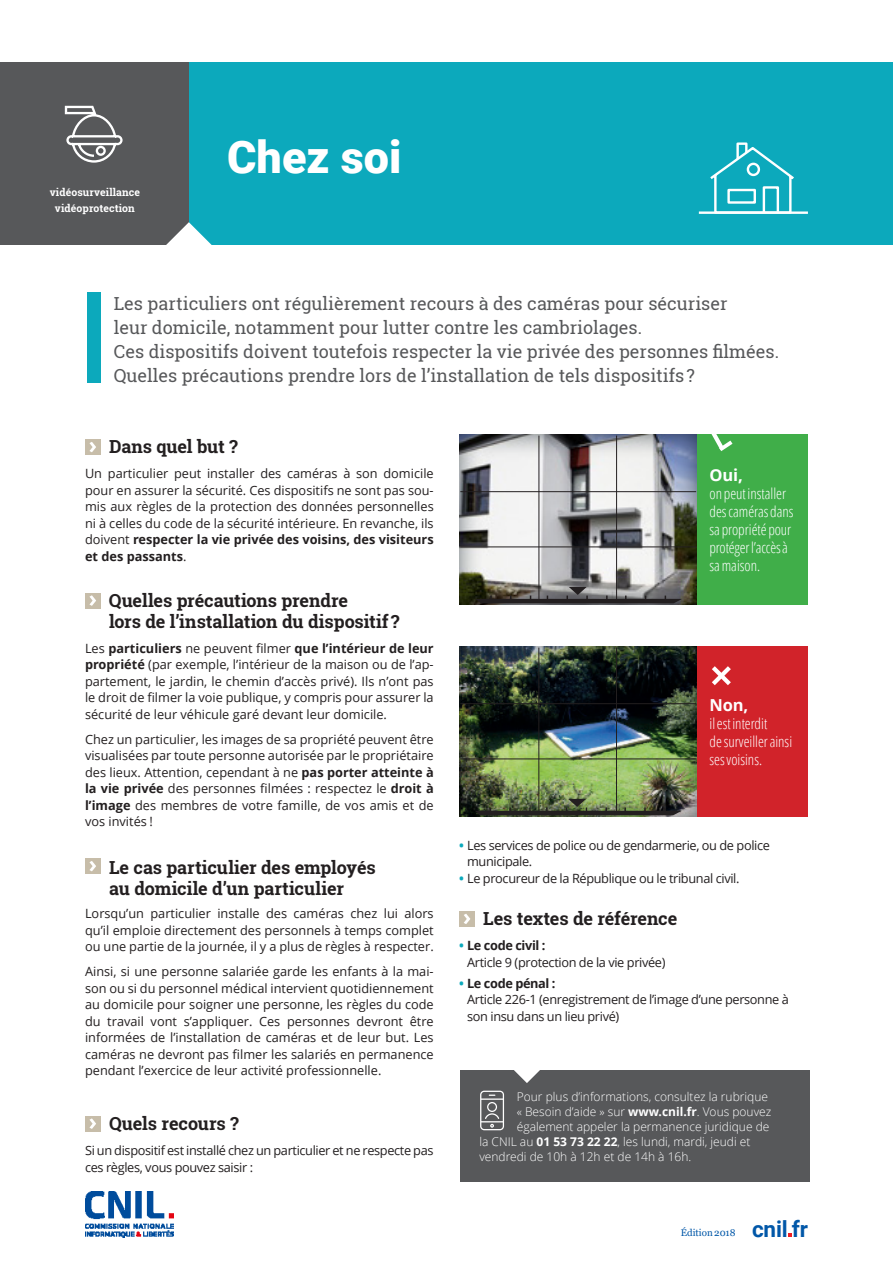
<style>
.page{position:relative;width:893px;height:1263px;background:#fff}
.page>*{position:absolute;margin:0;border:0;box-sizing:border-box;transform-origin:0 0}
.t1{font:900 45px "Roboto";color:#fff}
.t2{font:700 22.5px "Roboto";letter-spacing:-.01em;color:#0157a8}
._01{font:18px "Roboto Slab";color:#57585a}
._02{font:700 18px/21px "Roboto Slab";letter-spacing:-.005em;color:#231f20}
._03{font:700 18px "Roboto Slab";letter-spacing:-.01em;color:#231f20}
.t3{font:700 16.5px "Open Sans";letter-spacing:-.01em;color:#fff}
.t4{font:300 condensed 15px/18px "Open Sans";color:#fff}
._03-2{font:12.75px/16.5px "Open Sans";color:#231f20;text-align:justify}
.Tx_lecture_courante{font:12.75px/16.5px "Open Sans";letter-spacing:-.03em;color:#231f20}
.t5{font:300 12px "Open Sans";color:#fff}
.t6{font:700 10.5px "Roboto Slab";letter-spacing:.01em;color:#fff}
.t7{font:9.75px "Georgia";color:#0157a8}
.s1{font-weight:700}
.s2{font-weight:700;color:#0ca9bc}
</style>
<div class="page">
<svg style="left:788px;top:1233px;width:4px;height:4px"></svg>
<img style="left:85px;top:1192px;width:89px;height:46px">
<div style="left:459px;top:911px;width:16px;height:16px;background:#c7bda9"></div>
<svg style="left:464px;top:914px;width:6px;height:10px"></svg>
<div style="left:85px;top:439px;width:16px;height:16px;background:#c7bda9"></div>
<svg style="left:89px;top:442px;width:7px;height:10px"></svg>
<div style="left:85px;top:593px;width:16px;height:15px;background:#c7bda9"></div>
<svg style="left:89px;top:595px;width:7px;height:11px"></svg>
<div style="left:85px;top:858px;width:16px;height:16px;background:#c7bda9"></div>
<svg style="left:89px;top:861px;width:7px;height:10px"></svg>
<div style="left:85px;top:1116px;width:16px;height:15px;background:#c7bda9"></div>
<svg style="left:89px;top:1118px;width:7px;height:11px"></svg>
<div style="left:697px;top:646px;width:111px;height:170px;background:#d1232a"></div>
<div style="left:697px;top:434px;width:111px;height:171px;background:#40ae49"></div>
<img style="left:459px;top:646px;width:238px;height:171px">
<img style="left:459px;top:434px;width:238px;height:171px">
<img style="left:475px;top:799px;width:207px;height:16px">
<svg style="left:475px;top:587px;width:207px;height:16px;background:#5f5d5a"></svg>
<hr style="left:539px;top:648px;width:1px;height:166px;background:#231f20">
<hr style="left:616px;top:648px;width:1px;height:166px;background:#231f20">
<hr style="left:460px;top:703px;width:236px;height:1px;background:#231f20">
<hr style="left:460px;top:759px;width:236px;height:1px;background:#231f20">
<hr style="left:539px;top:436px;width:1px;height:166px;background:#231f20">
<hr style="left:616px;top:436px;width:1px;height:166px;background:#231f20">
<hr style="left:460px;top:491px;width:236px;height:1px;background:#231f20">
<hr style="left:460px;top:547px;width:236px;height:1px;background:#231f20">
<svg style="left:712px;top:666px;width:19px;height:20px"></svg>
<svg style="left:711px;top:434px;width:22px;height:17px"></svg>
<div style="left:0;top:62px;width:893px;height:183px;background:#0ca9bc"></div>
<div style="left:0;top:62px;width:189px;height:183px;background:#57585a"></div>
<div style="left:87px;top:292px;width:13px;height:91px;background:#0ca9bc"></div>
<svg style="left:166px;top:222px;width:46px;height:23px"></svg>
<svg style="left:698px;top:142px;width:110px;height:72px"></svg>
<svg style="left:64px;top:105px;width:59px;height:58px"></svg>
<div style="left:460px;top:1070px;width:349px;height:112px;background:#57585a"></div>
<svg style="left:480px;top:1091px;width:24px;height:39px"></svg>
<svg style="left:514px;top:1070px;width:26px;height:13px"></svg>
<p class="t6" style="left:50px;top:185px;width:92px">vidéosurveillance</p>
<p class="t6" style="left:55px;top:201px;width:81px">vidéoprotection</p>
<p class="t1" style="left:227px;top:125px;width:176px">Chez soi</p>
<p class="_01" style="left:114px;top:291px;width:615px">Les particuliers ont régulièrement recours à des caméras pour sécuriser</p>
<p class="_01" style="left:114px;top:315px;width:530px">leur domicile, notamment pour lutter contre les cambriolages.</p>
<p class="_01" style="left:114px;top:339px;width:667px">Ces dispositifs doivent toutefois respecter la vie privée des personnes filmées.</p>
<p class="_01" style="left:114px;top:363px;width:583px">Quelles précautions prendre lors de l’installation de tels dispositifs?</p>
<p class="_02" style="left:109px;top:436px;width:130px">Dans quel but ?</p>
<p class="_03-2" style="left:85px;top:465px;width:350px">Un particulier peut installer des caméras à son domicile pour en assurer la sécurité. Ces dispositifs ne sont pas sou&shy;mis aux règles de la protection des données personnelles ni à celles du code de la sécurité intérieure. En revanche, ils doivent <span class="s1">respecter la vie privée des voisins, des visiteurs et des passants</span>.</p>
<p class="_02" style="left:109px;top:590px;width:292px">Quelles précautions prendre<br>lors de l’installation du dispositif ?</p>
<p class="_03-2" style="left:85px;top:640px;width:350px">Les <span class="s1">particuliers</span> ne peuvent filmer <span class="s1">que l’intérieur de leur propriété</span> (par exemple, l’intérieur de la maison ou de l’ap&shy;partement, le jardin, le chemin d’accès privé). Ils n’ont pas le droit de filmer la voie publique, y compris pour assurer la sécurité de leur véhicule garé devant leur domicile.</p>
<p class="_03-2" style="left:85px;top:731px;width:350px">Chez un particulier, les images de sa propriété peuvent être visualisées par toute personne autorisée par le propriétaire des lieux. Attention, cependant à ne <span class="s1">pas porter atteinte à la vie privée</span> des personnes filmées : respectez le <span class="s1">droit à l’image</span> des membres de votre famille, de vos amis et de vos invités !</p>
<p class="_02" style="left:109px;top:857px;width:268px">Le cas particulier des employés au domicile d’un particulier</p>
<p class="_03-2" style="left:85px;top:905px;width:350px">Lorsqu’un particulier installe des caméras chez lui alors qu’il emploie directement des personnels à temps complet ou une partie de la journée, il y a plus de règles à respecter.</p>
<p class="_03-2" style="left:85px;top:963px;width:350px">Ainsi, si une personne salariée garde les enfants à la mai&shy;son ou si du personnel médical intervient quotidiennement au domicile pour soigner une personne, les règles du code du travail vont s’appliquer. Ces personnes devront être informées de l’installation de caméras et de leur but. Les caméras ne devront pas filmer les salariés en permanence pendant l’exercice de leur activité professionnelle.</p>
<p class="_02" style="left:109px;top:1113px;width:131px">Quels recours ?</p>
<p class="Tx_lecture_courante" style="left:85px;top:1142px;width:350px">Si un dispositif est installé chez un particulier et ne respecte pas ces règles, vous pouvez saisir :</p>
<p class="t3" style="left:710px;top:463px;width:35px">Oui,</p>
<p class="t4" style="left:710px;top:484px;width:85px">on peut installer des caméras dans sa propriété pour protéger l’accès à sa maison.</p>
<p class="t3" style="left:710px;top:693px;width:40px">Non,</p>
<p class="t4" style="left:710px;top:714px;width:84px">il est interdit<br>de surveiller ainsi ses voisins.</p>
<p class="Tx_lecture_courante" style="left:467px;top:836px;width:304px;text-indent:-8px"><span class="s2">•</span> Les services de police ou de gendarmerie, ou de police municipale.</p>
<p class="Tx_lecture_courante" style="left:459px;top:869px;width:282px"><span class="s2">•</span> Le procureur de la République ou le tribunal civil.</p>
<p class="_03" style="left:483px;top:906px;width:196px">Les textes de référence</p>
<p class="Tx_lecture_courante" style="left:467px;top:937px;width:200px;text-indent:-8px"><span class="s2">•</span> <span class="s1">Le code civil :<br></span>Article 9 (protection de la vie privée)</p>
<p class="Tx_lecture_courante" style="left:467px;top:974px;width:323px;text-indent:-8px"><span class="s2">•</span> <span class="s1">Le code pénal :<br></span>Article 226-1 (enregistrement de l’image d’une personne à son insu dans un lieu privé)</p>
<p class="t5" style="left:517px;top:1088px;width:253px">Pour plus d’informations, consultez la rubrique</p>
<p class="t5" style="left:517px;top:1103px;width:256px">« Besoin d’aide » sur <span class="s1">www.cnil.fr</span>. Vous pouvez</p>
<p class="t5" style="left:517px;top:1118px;width:254px">également appeler la permanence juridique de</p>
<p class="t5" style="left:479px;top:1133px;width:273px">la CNIL au <span class="s1">01 53 73 22 22</span>, les lundi, mardi, jeudi et</p>
<p class="t5" style="left:479px;top:1148px;width:214px">vendredi de 10h à 12h et de 14h à 16h.</p>
<p class="t7" style="left:681px;top:1227px;width:56px">Édition 2018</p>
<h2 class="t2" style="left:752px;top:1213px;width:57px">cnil fr</h2>
</div>
